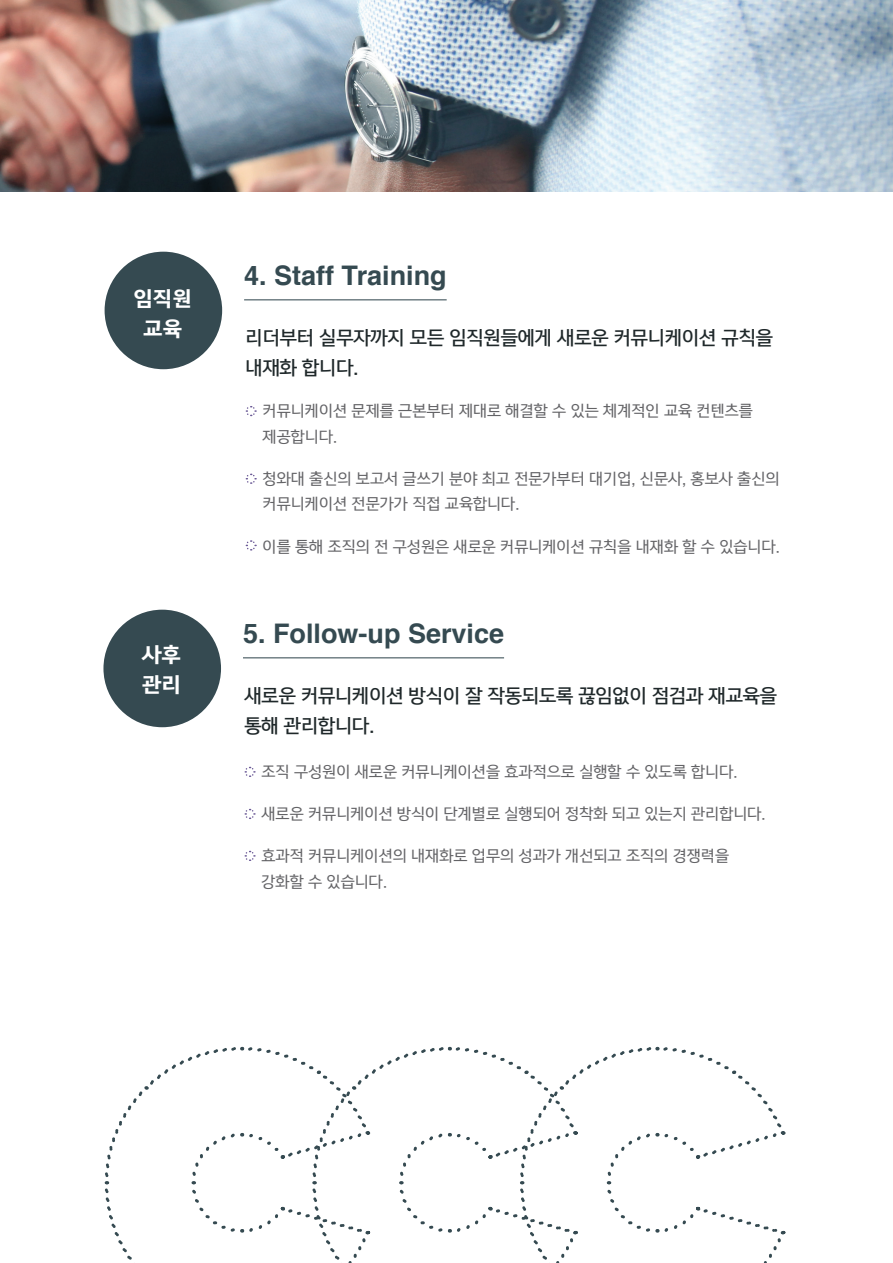
<style>
.page{position:relative;width:893px;height:1263px;background:#fff}
.page>*{position:absolute;margin:0;border:0;box-sizing:border-box;transform-origin:0 0}
.t1{font:700 27px "Helvetica";color:#354a51}
.t2{font:19.5px "Yoon Gothic Pro 780";color:#fff}
.t3{font:18px "Yoon Gothic Pro 760";letter-spacing:-.01em;color:#1f282a}
.t4{font:15px/25.5px "Yoon Gothic Pro 750";color:#636366}
</style>
<div class="page">
<div style="left:105px;top:252px;width:117px;height:117px;background:#354a51;border-radius:50%"></div>
<div style="left:103px;top:610px;width:118px;height:117px;background:#354a51;border-radius:50%"></div>
<hr style="left:244px;top:299px;width:203px;height:1px;background:#354a51">
<hr style="left:243px;top:657px;width:261px;height:1px;background:#354a51">
<svg style="left:245px;top:406px;width:12px;height:11px"></svg>
<svg style="left:244px;top:766px;width:12px;height:11px"></svg>
<svg style="left:245px;top:473px;width:12px;height:11px"></svg>
<svg style="left:244px;top:808px;width:12px;height:11px"></svg>
<svg style="left:245px;top:540px;width:12px;height:11px"></svg>
<svg style="left:244px;top:850px;width:12px;height:11px"></svg>
<img style="left:0;top:0;width:893px;height:191px">
<svg style="left:104px;top:1046px;width:681px;height:217px"></svg>
<p class="t1" style="left:244px;top:254px;width:204px">4. Staff Training</p>
<p class="t2" style="left:133px;top:283px;width:60px">임직원</p>
<p class="t2" style="left:143px;top:313px;width:40px">교육</p>
<p class="t3" style="left:246px;top:325px;width:529px">리더부터 실무자까지 모든 임직원들에게 새로운 커뮤니케이션 규칙을</p>
<p class="t3" style="left:246px;top:355px;width:114px">내재화 합니다.</p>
<p class="t4" style="left:263px;top:398px;width:492px">커뮤니케이션 문제를 근본부터 제대로 해결할 수 있는 체계적인 교육 컨텐츠를</p>
<p class="t4" style="left:263px;top:423px;width:76px">제공합니다.</p>
<p class="t4" style="left:263px;top:465px;width:518px">청와대 출신의 보고서 글쓰기 분야 최고 전문가부터 대기업, 신문사, 홍보사 출신의 커뮤니케이션 전문가가 직접 교육합니다.</p>
<p class="t2" style="left:142px;top:640px;width:40px">사후</p>
<p class="t2" style="left:142px;top:670px;width:40px">관리</p>
<p class="t4" style="left:263px;top:534px;width:519px">이를 통해 조직의 전 구성원은 새로운 커뮤니케이션 규칙을 내재화 할 수 있습니다.</p>
<p class="t1" style="left:243px;top:611px;width:263px">5. Follow-up Service</p>
<p class="t3" style="left:244px;top:683px;width:534px">새로운 커뮤니케이션 방식이 잘 작동되도록 끊임없이 점검과 재교육을</p>
<p class="t3" style="left:244px;top:713px;width:131px">통해 관리합니다.</p>
<p class="t4" style="left:261px;top:759px;width:477px">조직 구성원이 새로운 커뮤니케이션을 효과적으로 실행할 수 있도록 합니다.</p>
<p class="t4" style="left:261px;top:801px;width:506px">새로운 커뮤니케이션 방식이 단계별로 실행되어 정착화 되고 있는지 관리합니다.</p>
<p class="t4" style="left:261px;top:843px;width:469px">효과적 커뮤니케이션의 내재화로 업무의 성과가 개선되고 조직의 경쟁력을</p>
<p class="t4" style="left:261px;top:868px;width:127px">강화할 수 있습니다.</p>
</div>
